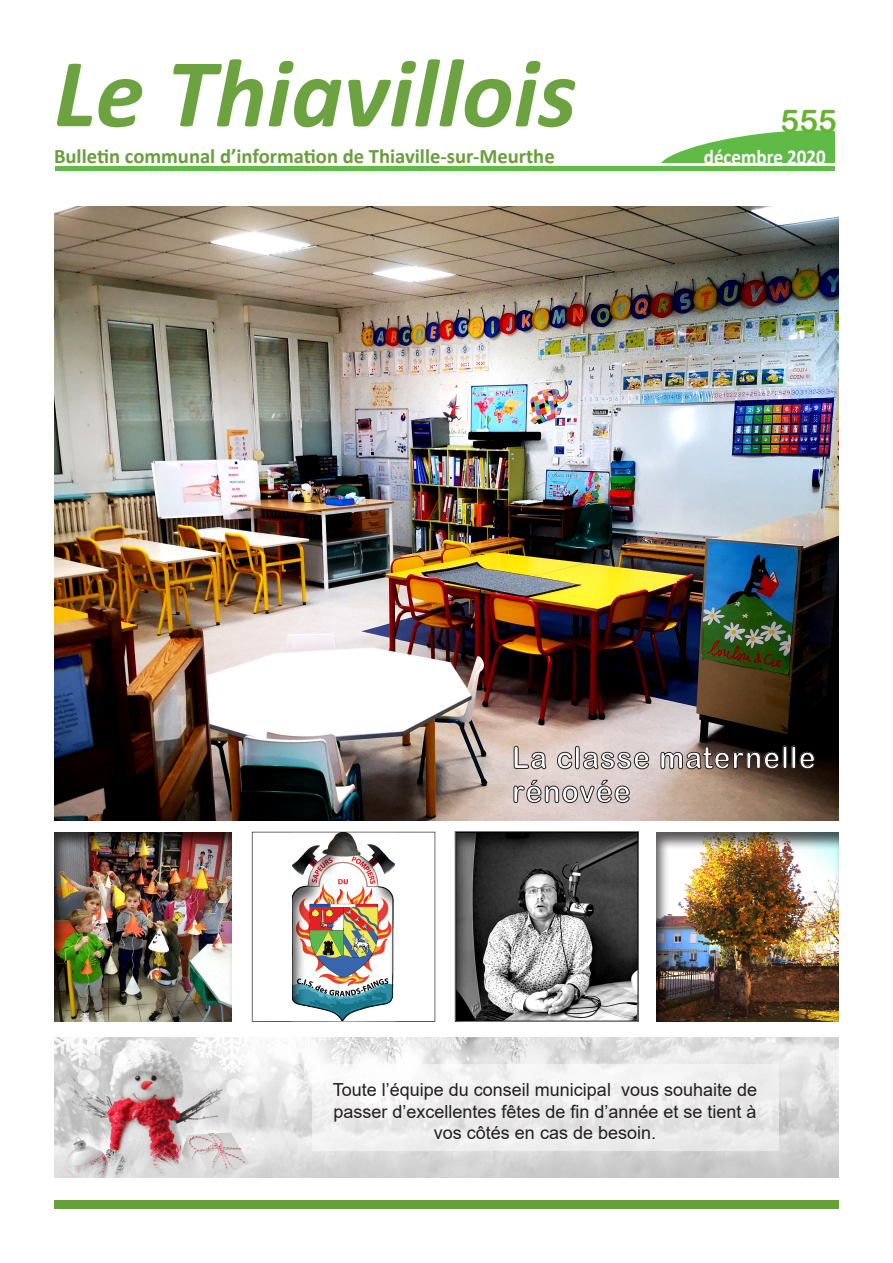
<style>
.page{position:relative;width:893px;height:1263px;background:#fff}
.page>*{position:absolute;margin:0;border:0;box-sizing:border-box;transform-origin:0 0}
.t1{font:italic 700 98.4px "Calibri";color:#6da241}
.t2{font:31.5px "Arial Rounded MT Bold";color:#65b32e}
.t3{font:30.3px/33.8px "Arial Rounded MT Bold";letter-spacing:.04em;color:#fff;scale:.93 1}
.t4{font:700 21.15px "Calibri";color:#fff;scale:.9 1}
.t5{font:700 20.7px "Calibri";color:#679f3b}
.t6{font:18px/21.6px "Arial";color:#231f20;text-align:center}
</style>
<div class="page">
<div style="left:54px;top:1200px;width:785px;height:9px;background:#679f3b"></div>
<svg style="left:658px;top:130px;width:177px;height:41px"></svg>
<div style="left:659px;top:163px;width:180px;height:32px;background:#fff"></div>
<hr style="left:55px;top:166px;width:780px;height:4px;background:#60bb48">
<div style="left:52px;top:830px;width:180px;height:192px;background:#231f20;opacity:.75"></div>
<div style="left:249px;top:829px;width:187px;height:194px;background:#231f20;opacity:.75"></div>
<div style="left:452px;top:829px;width:188px;height:194px;background:#231f20;opacity:.75"></div>
<div style="left:654px;top:829px;width:185px;height:194px;background:#231f20;opacity:.75"></div>
<img style="left:54px;top:206px;width:785px;height:615px">
<svg style="left:513px;top:746px;width:33px;height:23px"></svg>
<svg style="left:557px;top:746px;width:92px;height:23px;background:#b6abaa"></svg>
<svg style="left:660px;top:746px;width:155px;height:23px;background:#4c403a"></svg>
<svg style="left:513px;top:780px;width:117px;height:23px;background:#b5a9a6"></svg>
<img style="left:54px;top:1037px;width:785px;height:141px">
<div style="left:312px;top:1064px;width:466px;height:87px;background:linear-gradient(to right,#f3f3f3,#e9e9e9)"></div>
<p class="t1" style="left:54px;top:24px;width:524px">Le Thiavillois</p>
<p class="t5" style="left:54px;top:141px;width:502px">Bulletin communal d’information de Thiaville-sur-Meurthe</p>
<p class="t2" style="left:781px;top:102px;width:58px">555</p>
<p class="t4" style="left:704px;top:142px;width:137px">décembre 2020</p>
<p class="t3" style="left:512px;top:740px;width:328px">La classe maternelle rénovée</p>
<p class="t6" style="left:333px;top:1079px;width:426px">Toute l’équipe du conseil municipal vous souhaite de passer d’excellentes fêtes de fin d’année et se tient à vos côtés en cas de besoin.</p>
</div>
